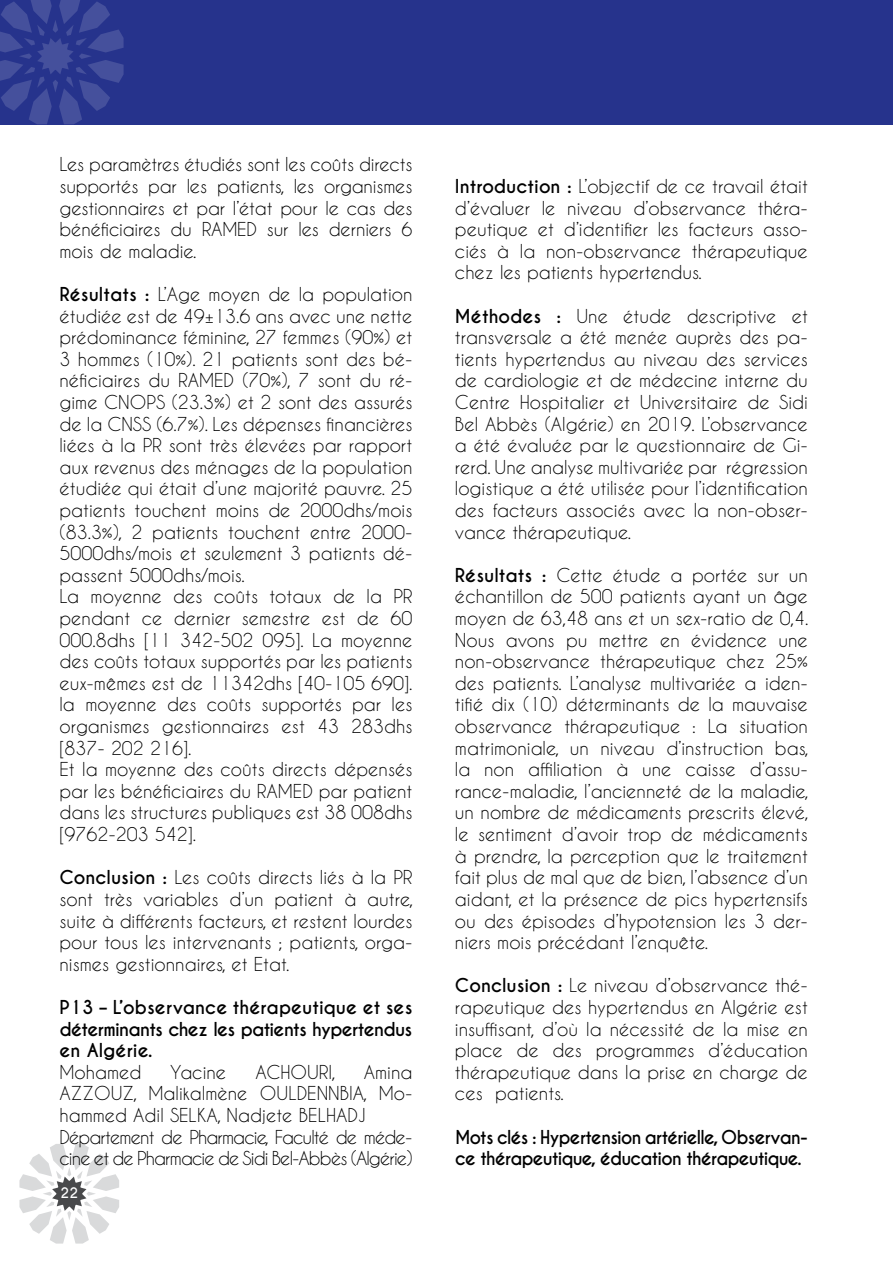
<style>
.page{position:relative;width:893px;height:1263px;background:#fff}
.page>*{position:absolute;margin:0;border:0;box-sizing:border-box;transform-origin:0 0}
.t1{font:18px/21.6px "Caviar Dreams";color:#000;text-align:justify}
.t2{font:700 18px/21.6px "Caviar Dreams";letter-spacing:-.04em;color:#000;text-align:justify}
.t3{font:18px/21.6px "Caviar Dreams";letter-spacing:-.035em;color:#000}
.t4{font:700 13.65px "Caviar Dreams";color:#fff}
.s1{font-weight:700}
</style>
<div class="page">
<div style="left:0;top:0;width:893px;height:124px;background:#26338c"></div>
<svg style="left:0;top:0;width:124px;height:124px"></svg>
<svg style="left:19px;top:1144px;width:100px;height:99px"></svg>
<p class="t1" style="left:60px;top:153px;width:355px">Les paramètres étudiés sont les coûts directs supportés par les patients, les organismes gestionnaires et par l’état pour le cas des bénéficiaires du RAMED sur les derniers 6 mois de maladie.</p>
<p class="t1" style="left:60px;top:283px;width:354px;text-align:left"><span class="s1">Résultats :</span> L’Age moyen de la population étudiée est de 49±13.6 ans avec une nette prédominance féminine, 27 femmes (90%) et 3 hommes (10%). 21 patients sont des bé&shy;néficiaires du RAMED (70%), 7 sont du ré&shy;gime CNOPS (23.3%) et 2 sont des assurés de la CNSS (6.7%). Les dépenses financières liées à la PR sont très élevées par rapport aux revenus des ménages de la population étudiée qui était d’une majorité pauvre. 25 patients touchent moins de 2000dhs/mois (83.3%), 2 patients touchent entre 2000- 5000dhs/mois et seulement 3 patients dé&shy;passent 5000dhs/mois.<br>La moyenne des coûts totaux de la PR pendant ce dernier semestre est de 60<br>000.8dhs [11 342-502 095]. La moyenne des coûts totaux supportés par les patients eux-mêmes est de 11342dhs [40-105 690]. la moyenne des coûts supportés par les organismes gestionnaires est 43 283dhs [837- 202 216].<br>Et la moyenne des coûts directs dépensés par les bénéficiaires du RAMED par patient dans les structures publiques est 38 008dhs [9762-203 542].</p>
<p class="t1" style="left:60px;top:866px;width:355px"><span class="s1">Conclusion :</span> Les coûts directs liés à la PR sont très variables d’un patient à autre, suite à différents facteurs, et restent lourdes pour tous les intervenants ; patients, orga&shy;nismes gestionnaires, et Etat.</p>
<p class="t2" style="left:60px;top:997px;width:354px">P13 – L’observance thérapeutique et ses déterminants chez les patients hypertendus en Algérie.</p>
<p class="t1" style="left:60px;top:1061px;width:83px">Mohamed</p>
<p class="t1" style="left:170px;top:1061px;width:57px">Yacine</p>
<p class="t1" style="left:255px;top:1061px;width:81px">ACHOURI,</p>
<p class="t3" style="left:60px;top:1061px;width:354px;text-indent:304px">Amina AZZOUZ, MalikaImène OULDENNBIA, Mo&shy;hammed Adil SELKA, Nadjete BELHADJ Département de Pharmacie, Faculté de méde&shy;cine et de Pharmacie de Sidi Bel-Abbès (Algérie)</p>
<p class="t4" style="left:61px;top:1185px;width:19px">22</p>
<p class="t1" style="left:455px;top:175px;width:354px"><span class="s1">Introduction :</span> L’objectif de ce travail était d’évaluer le niveau d’observance théra&shy;peutique et d’identifier les facteurs asso&shy;ciés à la non-observance thérapeutique chez les patients hypertendus.</p>
<p class="t1" style="left:455px;top:305px;width:354px"><span class="s1">Méthodes :</span> Une étude descriptive et transversale a été menée auprès des pa&shy;tients hypertendus au niveau des services de cardiologie et de médecine interne du Centre Hospitalier et Universitaire de Sidi Bel Abbès (Algérie) en 2019. L’observance a été évaluée par le questionnaire de Gi&shy;rerd. Une analyse multivariée par régression logistique a été utilisée pour l’identification des facteurs associés avec la non-obser&shy;vance thérapeutique.</p>
<p class="t1" style="left:455px;top:564px;width:355px"><span class="s1">Résultats :</span> Cette étude a portée sur un échantillon de 500 patients ayant un âge moyen de 63,48 ans et un sex-ratio de 0,4.<br>Nous avons pu mettre en évidence une non-observance thérapeutique chez 25% des patients. L’analyse multivariée a iden&shy;tifié dix (10) déterminants de la mauvaise observance thérapeutique : La situation matrimoniale, un niveau d’instruction bas, la non affiliation à une caisse d’assu&shy;rance-maladie, l’ancienneté de la maladie, un nombre de médicaments prescrits élevé, le sentiment d’avoir trop de médicaments à prendre, la perception que le traitement fait plus de mal que de bien, l’absence d’un aidant, et la présence de pics hypertensifs ou des épisodes d’hypotension les 3 der&shy;niers mois précédant l’enquête.</p>
<p class="t1" style="left:455px;top:974px;width:354px"><span class="s1">Conclusion :</span> Le niveau d’observance thé&shy;rapeutique des hypertendus en Algérie est insuffisant, d’où la nécessité de la mise en place de des programmes d’éducation thérapeutique dans la prise en charge de ces patients.</p>
<p class="t2" style="left:455px;top:1126px;width:354px">Mots clés : Hypertension artérielle, Observan&shy;ce thérapeutique, éducation thérapeutique.</p>
</div>
